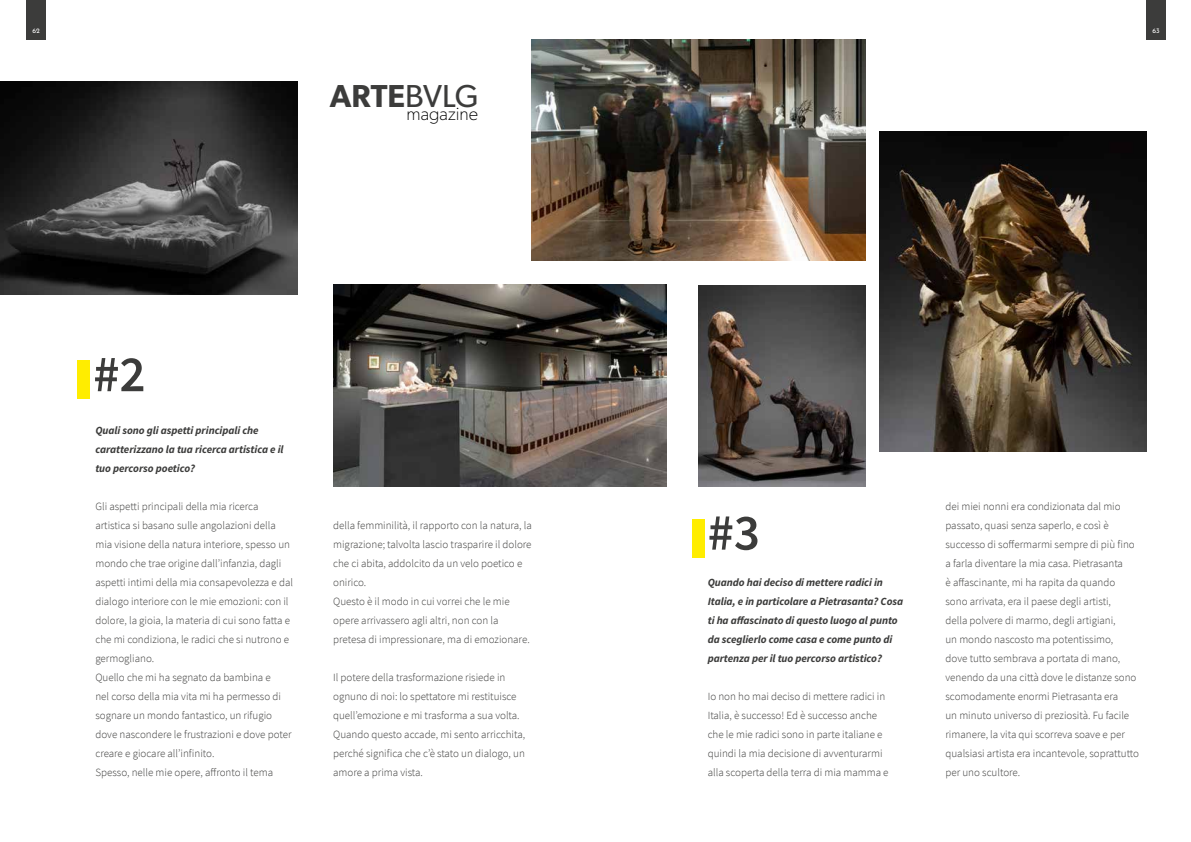
<style>
.page{position:relative;width:1191px;height:842px;background:#fff}
.page>*{position:absolute;margin:0;border:0;box-sizing:border-box;transform-origin:0 0}
.t1{font:600 51px "Source Sans Pro";color:#3c3c3b}
.t2{font:600 31.8px "Gibson";color:#3c3c3b}
.t3{font:100 18.4px "Gibson";color:#000}
.t4{font:300 11px/19px "Source Sans Pro";color:#3c3c3b}
.t5{font:italic 700 11px/19px "Source Sans Pro";letter-spacing:-.005em;color:#3c3c3b}
.t6{font:6.8px "Josefin Sans";color:#fff}
.s1{font-weight:400}
</style>
<div class="page">
<div style="left:26px;top:0;width:20px;height:40px;background:#3c3c3b"></div>
<div style="left:1146px;top:0;width:20px;height:40px;background:#3c3c3b"></div>
<div style="left:692px;top:519px;width:12px;height:39px;background:#ffed00"></div>
<img style="left:0;top:82px;width:298px;height:213px">
<img style="left:333px;top:285px;width:334px;height:202px">
<img style="left:531px;top:40px;width:334px;height:221px">
<img style="left:698px;top:286px;width:167px;height:201px">
<div style="left:78px;top:360px;width:12px;height:39px;background:#ffed00"></div>
<img style="left:880px;top:131px;width:266px;height:321px">
<p class="t6" style="left:32px;top:25px;width:9px">62</p>
<p class="t6" style="left:1152px;top:25px;width:9px">63</p>
<h2 class="t2" style="left:330px;top:77px;width:150px">ARTE<span class="s1">BVLG</span></h2>
<h3 class="t3" style="left:406px;top:102px;width:73px">magazine</h3>
<h1 class="t1" style="left:93px;top:342px;width:54px">#2</h1>
<p class="t5" style="left:95px;top:421px;width:190px">Quali sono gli aspetti principali che caratterizzano la tua ricerca artistica e il tuo percorso poetico?</p>
<p class="t4" style="left:95px;top:497px;width:199px">Gli aspetti principali della mia ricerca artistica si basano sulle angolazioni della mia visione della natura interiore, spesso un mondo che trae origine dall’infanzia, dagli aspetti intimi della mia consapevolezza e dal dialogo interiore con le mie emozioni: con il dolore, la gioia, la materia di cui sono fatta e che mi condiziona, le radici che si nutrono e germogliano.<br>Quello che mi ha segnato da bambina e<br>nel corso della mia vita mi ha permesso di sognare un mondo fantastico, un rifugio dove nascondere le frustrazioni e dove poter creare e giocare all’infinito.<br>Spesso, nelle mie opere, affronto il tema</p>
<p class="t4" style="left:333px;top:516px;width:200px">della femminilità, il rapporto con la natura, la migrazione; talvolta lascio trasparire il dolore che ci abita, addolcito da un velo poetico e onirico.<br>Questo è il modo in cui vorrei che le mie opere arrivassero agli altri, non con la pretesa di impressionare, ma di emozionare.</p>
<p class="t4" style="left:333px;top:668px;width:193px">Il potere della trasformazione risiede in ognuno di noi: lo spettatore mi restituisce quell’emozione e mi trasforma a sua volta.<br>Quando questo accade, mi sento arricchita, perché significa che c’è stato un dialogo, un amore a prima vista.</p>
<h1 class="t1" style="left:707px;top:500px;width:54px">#3</h1>
<p class="t5" style="left:707px;top:573px;width:197px">Quando hai deciso di mettere radici in Italia, e in particolare a Pietrasanta? Cosa ti ha affascinato di questo luogo al punto da sceglierlo come casa e come punto di partenza per il tuo percorso artistico?</p>
<p class="t4" style="left:707px;top:687px;width:182px">Io non ho mai deciso di mettere radici in Italia, è successo! Ed è successo anche che le mie radici sono in parte italiane e quindi la mia decisione di avventurarmi alla scoperta della terra di mia mamma e</p>
<p class="t4" style="left:945px;top:497px;width:195px">dei miei nonni era condizionata dal mio passato, quasi senza saperlo, e così è successo di soffermarmi sempre di più fino a farla diventare la mia casa. Pietrasanta<br>è affascinante, mi ha rapita da quando sono arrivata, era il paese degli artisti,<br>della polvere di marmo, degli artigiani,<br>un mondo nascosto ma potentissimo,<br>dove tutto sembrava a portata di mano, venendo da una città dove le distanze sono scomodamente enormi Pietrasanta era<br>un minuto universo di preziosità. Fu facile rimanere, la vita qui scorreva soave e per qualsiasi artista era incantevole, soprattutto per uno scultore.</p>
</div>
